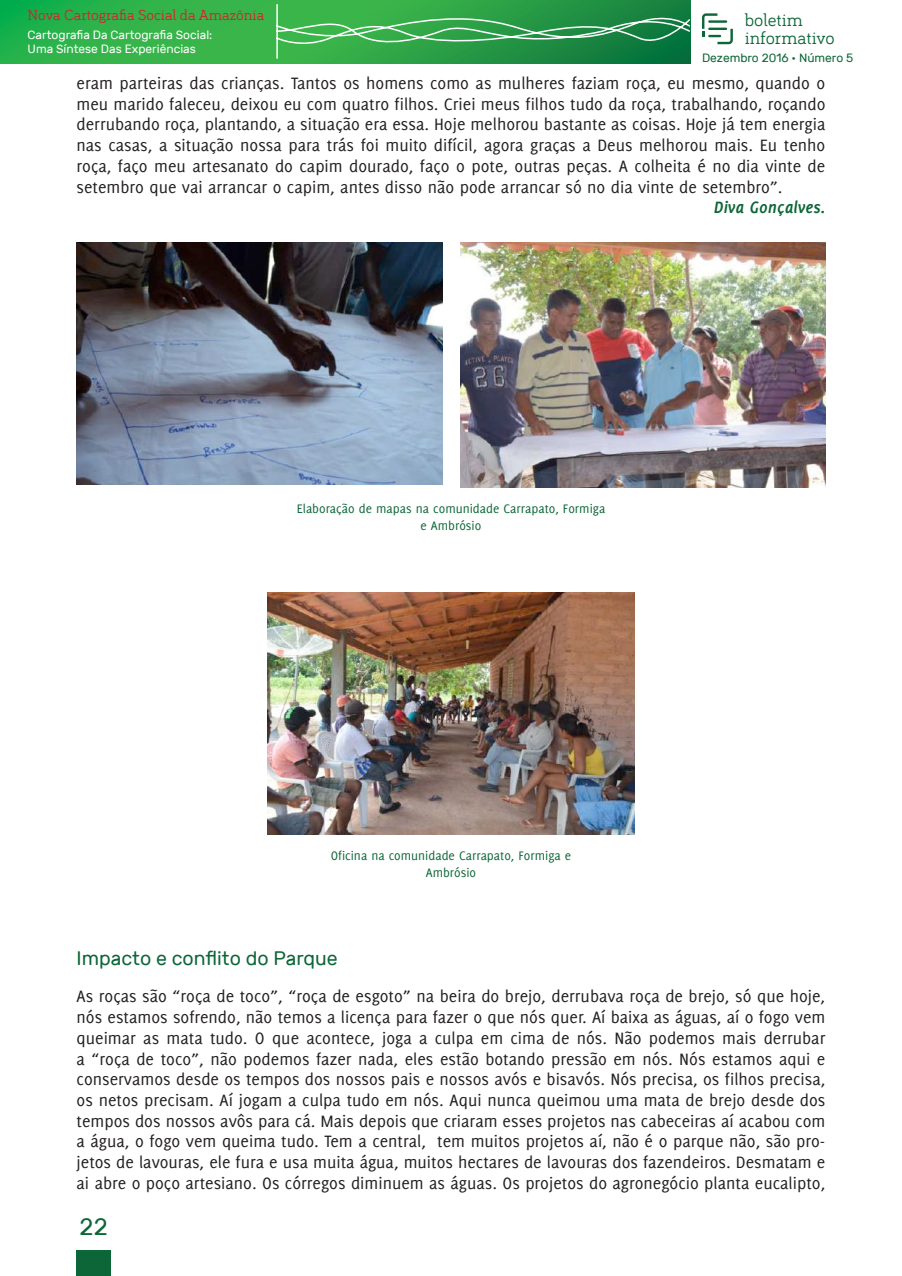
<style>
.page{position:relative;width:902px;height:1276px;background:#fff}
.page>*{position:absolute;margin:0;border:0;box-sizing:border-box;transform-origin:0 0}
.t1{font:24px "Rubik";color:#0c6638}
.t2{font:19.5px "Rubik";color:#0c6638}
.t3{font:18px/20.7px "Delicious";color:#231f20;text-align:justify}
.t4{font:18px/18px "Bariol Serif";color:#0c6638}
.t5{font:italic 700 18px "Delicious";color:#0c6638}
.t6{font:15px "Bariol Serif";color:#d1232a}
.t7{font:13.5px/16.5px "Delicious";color:#0c6638;text-align:center}
.t8{font:12px/14.4px "Rubik";color:#fff}
.t9{font:12px "Rubik";color:#0c6638}
</style>
<div class="page">
<svg style="left:0;top:0;width:690px;height:64px;background:#2daf49"></svg>
<svg style="left:702px;top:13px;width:30px;height:31px"></svg>
<svg style="left:275px;top:3px;width:415px;height:57px;background:#38a253"></svg>
<div style="left:77px;top:1250px;width:34px;height:26px;background:#0c6638"></div>
<img style="left:460px;top:242px;width:365px;height:245px">
<img style="left:77px;top:242px;width:365px;height:243px">
<img style="left:268px;top:592px;width:366px;height:243px">
<p class="t6" style="left:28px;top:5px;width:238px">Nova Cartografia Social da Amazônia</p>
<p class="t8" style="left:28px;top:28px;width:186px">Cartografia Da Cartografia Social:<br>Uma Síntese Das Experiências</p>
<p class="t4" style="left:744px;top:10px;width:91px">boletim informativo</p>
<p class="t9" style="left:702px;top:51px;width:153px">Dezembro 2016 • Número 5</p>
<p class="t3" style="left:77px;top:73px;width:750px">eram parteiras das crianças. Tantos os homens como as mulheres faziam roça, eu mesmo, quando o meu marido faleceu, deixou eu com quatro filhos. Criei meus filhos tudo da roça, trabalhando, roçando derrubando roça, plantando, a situação era essa. Hoje melhorou bastante as coisas. Hoje já tem energia nas casas, a situação nossa para trás foi muito difícil, agora graças a Deus melhorou mais. Eu tenho roça, faço meu artesanato do capim dourado, faço o pote, outras peças. A colheita é no dia vinte de setembro que vai arrancar o capim, antes disso não pode arrancar só no dia vinte de setembro”.</p>
<p class="t5" style="left:713px;top:197px;width:113px">Diva Gonçalves.</p>
<p class="t7" style="left:296px;top:500px;width:310px">Elaboração de mapas na comunidade Carrapato, Formiga e Ambrósio</p>
<p class="t7" style="left:331px;top:847px;width:242px">Oficina na comunidade Carrapato, Formiga e<br>Ambrósio</p>
<p class="t2" style="left:77px;top:947px;width:262px">Impacto e conflito do Parque</p>
<p class="t3" style="left:77px;top:986px;width:750px">As roças são “roça de toco”, “roça de esgoto” na beira do brejo, derrubava roça de brejo, só que hoje, nós estamos sofrendo, não temos a licença para fazer o que nós quer. Aí baixa as águas, aí o fogo vem queimar as mata tudo. O que acontece, joga a culpa em cima de nós. Não podemos mais derrubar a “roça de toco”, não podemos fazer nada, eles estão botando pressão em nós. Nós estamos aqui e conservamos desde os tempos dos nossos pais e nossos avós e bisavós. Nós precisa, os filhos precisa, os netos precisam. Aí jogam a culpa tudo em nós. Aqui nunca queimou uma mata de brejo desde dos tempos dos nossos avôs para cá. Mais depois que criaram esses projetos nas cabeceiras aí acabou com a água, o fogo vem queima tudo. Tem a central, tem muitos projetos aí, não é o parque não, são pro&shy;jetos de lavouras, ele fura e usa muita água, muitos hectares de lavouras dos fazendeiros. Desmatam e ai abre o poço artesiano. Os córregos diminuem as águas. Os projetos do agronegócio planta eucalipto,</p>
<h1 class="t1" style="left:79px;top:1213px;width:30px">22</h1>
</div>
